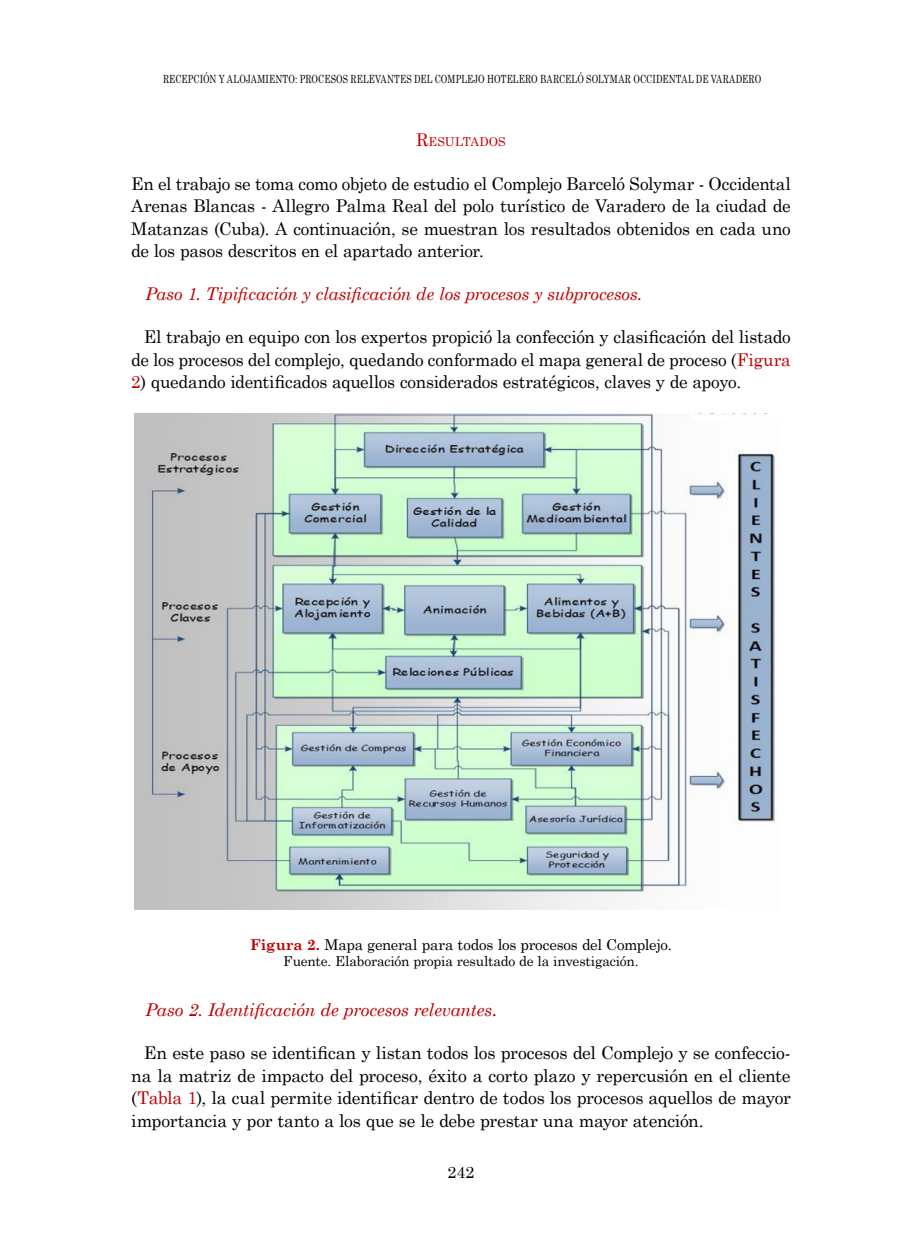
<style>
.page{position:relative;width:922px;height:1241px;background:#fff}
.page>*{position:absolute;margin:0;border:0;box-sizing:border-box;transform-origin:0 0}
.t1{font:17.5px/22.5px "Century Schoolbook";letter-spacing:-.015em;color:#000;text-align:justify}
.t2{font:italic 17.5px "Century Schoolbook";letter-spacing:-.01em;color:#c00000}
.t3{font:16.25px "Century Schoolbook";color:#000}
.t4{font:15px "Century Schoolbook";letter-spacing:-.02em;color:#000}
.t5{font:13.75px "Century Schoolbook";letter-spacing:-.01em;color:#000}
.t6{font:12.25px "Century Schoolbook";color:#c00000}
.t7{font:11.25px "Century Schoolbook";letter-spacing:.015em;color:#000;scale:.75 1}
.s1{font-size:17.5px}
.s2{color:#c00000}
.s3{font-weight:700;color:#c00000}
</style>
<div class="page">
<img style="left:134px;top:413px;width:641px;height:496px">
<p class="t7" style="left:163px;top:70px;width:17px">Recepci</p>
<p class="t7" style="left:203px;top:70px;width:42px">ón y alojamiento</p>
<p class="t7" style="left:295px;top:70px;width:16px">: procesos</p>
<p class="t7" style="left:350px;top:70px;width:10px">relevantes</p>
<p class="t7" style="left:414px;top:70px;width:9px">del</p>
<p class="t7" style="left:434px;top:70px;width:18px">Complejo</p>
<p class="t7" style="left:487px;top:70px;width:19px">Hotelero</p>
<p class="t7" style="left:540px;top:70px;width:18px">Barcel</p>
<p class="t7" style="left:577px;top:70px;width:54px">ó Solymar</p>
<p class="t7" style="left:633px;top:70px;width:18px">Occidental</p>
<p class="t7" style="left:695px;top:70px;width:37px">de Varadero</p>
<p class="t6" style="left:416px;top:131px;width:91px"><span class="s1">R</span>ESULTADOS</p>
<p class="t1" style="left:131px;top:171px;width:661px">En el trabajo se toma como objeto de estudio el Complejo Barceló Solymar - Occidental Arenas Blancas - Allegro Palma Real del polo turístico de Varadero de la ciudad de Matanzas (Cuba). A continuación, se muestran los resultados obtenidos en cada uno de los pasos descritos en el apartado anterior.</p>
<p class="t2" style="left:145px;top:280px;width:498px">Paso 1. Tipificación y clasificación de los procesos y subprocesos.</p>
<p class="t1" style="left:131px;top:324px;width:661px;text-align:right">El trabajo en equipo con los expertos propició la confección y clasificación del listado de los procesos del complejo, quedando conformado el mapa general de proceso (<span class="s2">Figura</span></p>
<p class="t1" style="left:131px;top:369px;width:611px"><span class="s2">2</span>) quedando identificados aquellos considerados estratégicos, claves y de apoyo.</p>
<p class="t4" style="left:250px;top:931px;width:423px"><span class="s3">Figura 2.</span> Mapa general para todos los procesos del Complejo.</p>
<p class="t5" style="left:283px;top:949px;width:357px">Fuente. Elaboración propia resultado de la investigación.</p>
<p class="t2" style="left:145px;top:995px;width:354px">Paso 2. Identificación de procesos relevantes.</p>
<p class="t1" style="left:131px;top:1040px;width:661px;text-indent:13px">En este paso se identifican y listan todos los procesos del Complejo y se confeccio&shy;na la matriz de impacto del proceso, éxito a corto plazo y repercusión en el cliente (<span class="s2">Tabla 1</span>), la cual permite identificar dentro de todos los procesos aquellos de mayor importancia y por tanto a los que se le debe prestar una mayor atención.</p>
<p class="t3" style="left:447px;top:1158px;width:29px">242</p>
</div>
